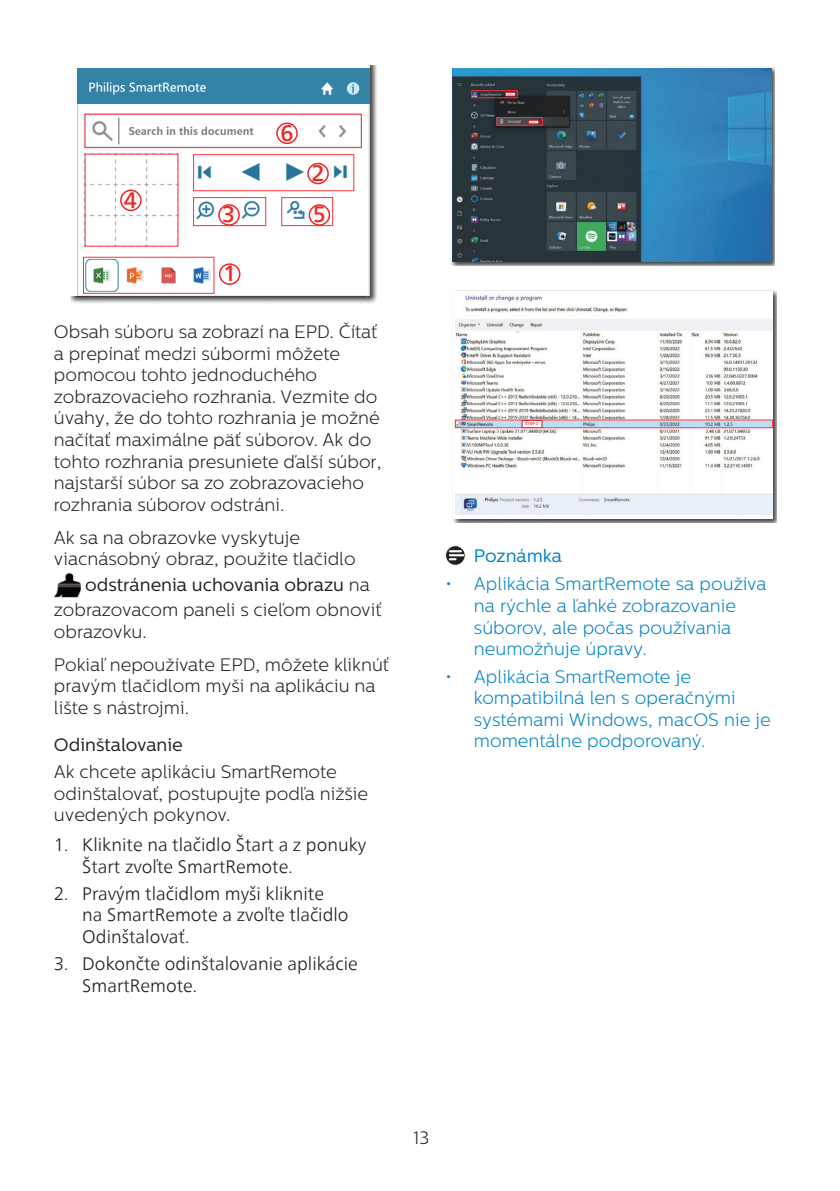
<style>
.page{position:relative;width:840px;height:1191px;background:#fff}
.page>*{position:absolute;margin:0;border:0;box-sizing:border-box;transform-origin:0 0}
.t1{font:500 22.2px "Neue Frutiger World";color:#ee2928}
.chapter-paragraph{font:300 18px/21.6px "Centrale Sans";color:#231f20}
.t2{font:300 18px/21.6px "Centrale Sans";color:#0082c5}
.t3{font:300 18px/21.6px "Neue Frutiger World";color:#231f20}
.chapter-paragraph-2{font:18px "Centrale Sans";color:#231f20}
.Heading_4_Blue{font:18px "Centrale Sans";color:#0082c5}
.t4{font:700 3.8px "Arial";color:#fb333e}
.s1{font-weight:400}
</style>
<div class="page">
<img style="left:70px;top:66px;width:306px;height:237px">
<svg style="left:70px;top:66px;width:299px;height:230px"></svg>
<img style="left:78px;top:69px;width:291px;height:227px">
<div style="left:83px;top:257px;width:131px;height:36px;border:1px solid #fb333e"></div>
<div style="left:193px;top:154px;width:161px;height:37px;border:1px solid #fb333e"></div>
<div style="left:85px;top:114px;width:276px;height:34px;border:1px solid #fb333e"></div>
<div style="left:193px;top:197px;width:73px;height:29px;border:1px solid #fb333e"></div>
<div style="left:281px;top:197px;width:52px;height:29px;border:1px solid #fb333e"></div>
<div style="left:120px;top:189px;width:22px;height:22px;border:2px solid #ee2928;border-radius:50%"></div>
<div style="left:219px;top:263px;width:21px;height:22px;border:2px solid #ee2928;border-radius:50%"></div>
<div style="left:307px;top:163px;width:21px;height:21px;border:2px solid #ee2928;border-radius:50%"></div>
<div style="left:218px;top:204px;width:22px;height:22px;border:2px solid #ee2928;border-radius:50%"></div>
<div style="left:308px;top:204px;width:22px;height:22px;border:2px solid #ee2928;border-radius:50%"></div>
<div style="left:276px;top:122px;width:21px;height:22px;border:2px solid #ee2928;border-radius:50%"></div>
<img style="left:54px;top:572px;width:26px;height:25px">
<img style="left:450px;top:66px;width:323px;height:199px">
<img style="left:452px;top:68px;width:319px;height:194px">
<svg style="left:505px;top:93px;width:10px;height:3px"></svg>
<div style="left:471px;top:90px;width:46px;height:8px;border:1px solid #fb333e"></div>
<div style="left:496px;top:117px;width:46px;height:8px;border:1px solid #fb333e"></div>
<div style="left:528px;top:120px;width:10px;height:4px;border:1px solid #c4252c"></div>
<img style="left:453px;top:291px;width:322px;height:231px">
<div style="left:453px;top:291px;width:319px;height:227px;background:#fff"></div>
<img style="left:455px;top:295px;width:317px;height:220px">
<div style="left:522px;top:420px;width:19px;height:7px;background:#fff"></div>
<div style="left:454px;top:419px;width:318px;height:9px;border:1px solid #fb333e"></div>
<svg style="left:445px;top:545px;width:20px;height:20px"></svg>
<div style="left:445px;top:545px;width:20px;height:20px;border:1px solid #fff;border-radius:50%"></div>
<svg style="left:449px;top:550px;width:14px;height:10px"></svg>
<p class="t1" style="left:124px;top:181px;width:15px">4</p>
<p class="t1" style="left:280px;top:114px;width:15px">6</p>
<p class="t1" style="left:311px;top:155px;width:15px">2</p>
<p class="t1" style="left:222px;top:196px;width:15px">3</p>
<p class="t1" style="left:313px;top:196px;width:15px">5</p>
<p class="t1" style="left:223px;top:255px;width:15px">1</p>
<p class="chapter-paragraph" style="left:54px;top:321px;width:329px">Obsah súboru sa zobrazí na EPD. Čítať a prepínať medzi súbormi môžete pomocou tohto jednoduchého zobrazovacieho rozhrania. Vezmite do úvahy, že do tohto rozhrania je možné načítať maximálne päť súborov. Ak do tohto rozhrania presuniete ďalší súbor, najstarší súbor sa zo zobrazovacieho rozhrania súborov odstráni.</p>
<p class="chapter-paragraph" style="left:54px;top:527px;width:303px">Ak sa na obrazovke vyskytuje viacnásobný obraz, použite tlačidlo</p>
<p class="chapter-paragraph" style="left:54px;top:572px;width:329px;line-height:25.4px;text-indent:31px"><span class="s1">odstránenia uchovania obrazu</span> na zobrazovacom paneli s cieľom obnoviť</p>
<p class="chapter-paragraph" style="left:54px;top:621px;width:94px">obrazovku.</p>
<p class="chapter-paragraph" style="left:54px;top:654px;width:336px">Pokiaľ nepoužívate EPD, môžete kliknúť pravým tlačidlom myši na aplikáciu na lište s nástrojmi.</p>
<p class="chapter-paragraph-2" style="left:54px;top:734px;width:130px">Odinštalovanie</p>
<p class="chapter-paragraph" style="left:54px;top:761px;width:315px">Ak chcete aplikáciu SmartRemote odinštalovať, postupujte podľa nižšie uvedených pokynov.</p>
<p class="t3" style="left:82px;top:834px;width:285px;text-indent:-28px">1. Kliknite na tlačidlo Štart a z ponuky<br>Štart zvoľte SmartRemote.</p>
<p class="t3" style="left:82px;top:883px;width:268px;text-indent:-28px">2. Pravým tlačidlom myši kliknite na SmartRemote a zvoľte tlačidlo<br>Odinštalovať.</p>
<p class="t3" style="left:82px;top:953px;width:277px;text-indent:-28px">3. Dokončte odinštalovanie aplikácie<br>SmartRemote.</p>
<p class="t4" style="left:525px;top:421px;width:14px">STEP 3</p>
<p class="Heading_4_Blue" style="left:473px;top:545px;width:90px">Poznámka</p>
<p class="t2" style="left:473px;top:573px;width:294px;text-indent:-28px">• Aplikácia SmartRemote sa používa na rýchle a ľahké zobrazovanie súborov, ale počas používania neumožňuje úpravy.</p>
<p class="t2" style="left:473px;top:665px;width:298px;text-indent:-28px">• Aplikácia SmartRemote je kompatibilná len s operačnými systémami Windows, macOS nie je momentálne podporovaný.</p>
<p class="chapter-paragraph" style="left:413px;top:1127px;width:17px">13</p>
</div>
